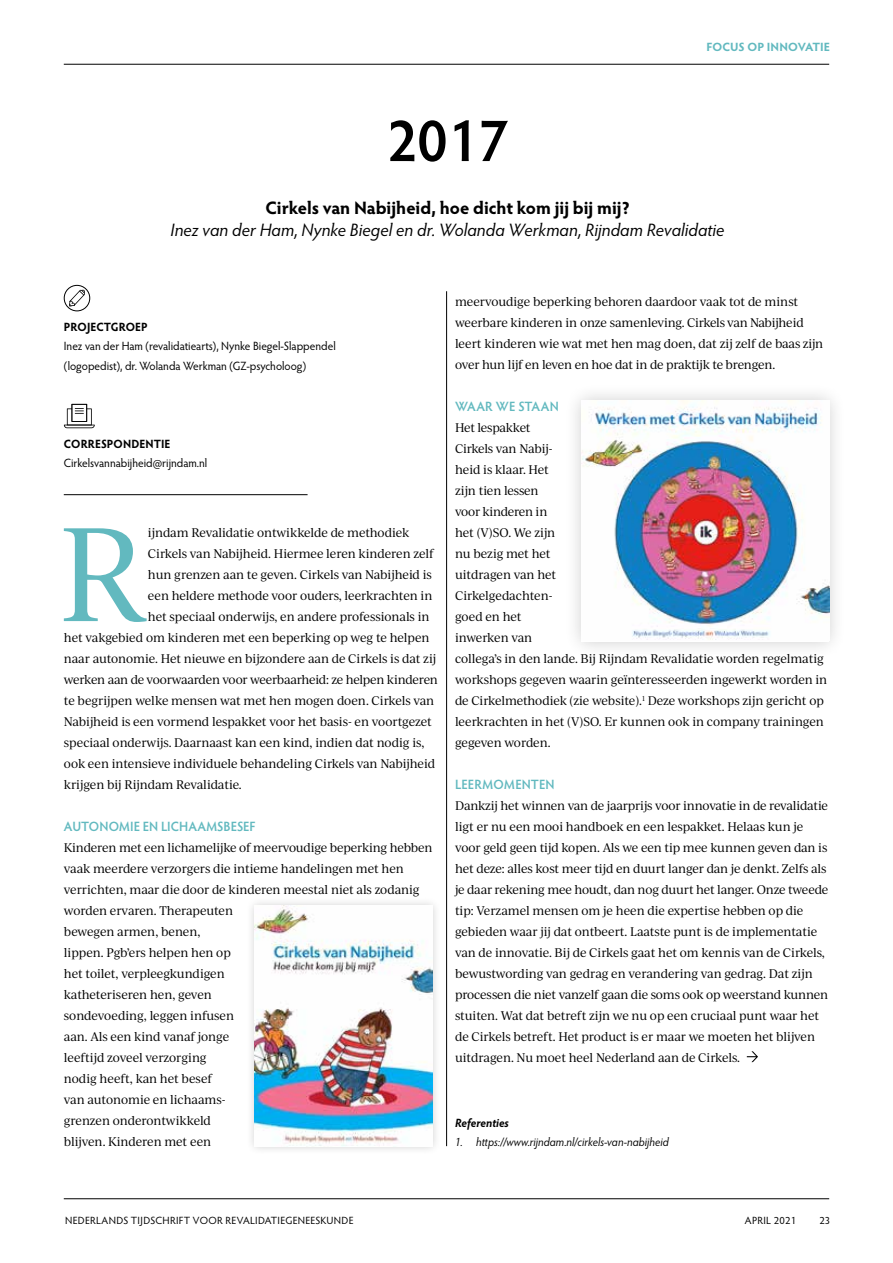
<style>
.page{position:relative;width:893px;height:1263px;background:#fff}
.page>*{position:absolute;margin:0;border:0;box-sizing:border-box;transform-origin:0 0}
.t1{font:127.35px "Ivy Journal";color:#62b9bf;scale:.95 1}
.t2{font:600 60px "Hypatia Sans Pro";color:#000;scale:.95 1}
.t3{font:italic 18px "Hypatia Sans Pro";color:#000}
.t4{font:700 18px "Hypatia Sans Pro";color:#000}
.t5{font:600 13.5px "Hypatia Sans Pro";letter-spacing:.01em;color:#62b9bf;scale:.95 1}
.t6{font:12px/21px "Ivy Journal";letter-spacing:-.01em;color:#000;scale:.95 1}
.t7{font:12px/19.5px "Hypatia Sans Pro";letter-spacing:-.005em;color:#000;scale:.95 1}
.t8{font:12px "Ivy Journal";letter-spacing:-.03em;color:#000;scale:.95 1}
.t9{font:italic 12px "Hypatia Sans Pro";color:#000;scale:.95 1}
.t10{font:700 12px "Hypatia Sans Pro";letter-spacing:.005em;color:#000;scale:.95 1}
.t11{font:700 12px "Hypatia Sans Pro";letter-spacing:.01em;color:#62b9bf}
.t12{font:italic 700 12px "Hypatia Sans Pro";letter-spacing:-.005em;color:#000;scale:.95 1}
.t13{font:10.5px "Hypatia Sans Pro";letter-spacing:.02em;color:#000}
</style>
<div class="page">
<hr style="left:64px;top:64px;width:765px;height:1px;background:#000">
<hr style="left:64px;top:1198px;width:765px;height:1px;background:#000">
<svg style="left:747px;top:1051px;width:11px;height:11px"></svg>
<svg style="left:69px;top:290px;width:16px;height:16px"></svg>
<div style="left:64px;top:285px;width:26px;height:26px;border:1px solid #000;border-radius:50%"></div>
<svg style="left:64px;top:404px;width:31px;height:24px"></svg>
<hr style="left:64px;top:494px;width:244px;height:1px;background:#000">
<hr style="left:446px;top:291px;width:1px;height:855px;background:#000">
<div style="left:246px;top:897px;width:196px;height:258px;background:#000;opacity:.19"></div>
<img style="left:255px;top:906px;width:178px;height:240px">
<div style="left:565px;top:383px;width:281px;height:276px;background:#000;opacity:.19"></div>
<img style="left:582px;top:400px;width:247px;height:241px">
<p class="t11" style="left:706px;top:38px;width:125px">FOCUS OP INNOVATIE</p>
<h2 class="t2" style="left:387px;top:99px;width:130px">2017</h2>
<h3 class="t4" style="left:265px;top:195px;width:366px">Cirkels van Nabijheid, hoe dicht kom jij bij mij?</h3>
<h3 class="t3" style="left:171px;top:218px;width:556px">Inez van der Ham, Nynke Biegel en dr. Wolanda Werkman, Rijndam Revalidatie</h3>
<p class="t10" style="left:64px;top:318px;width:90px">PROJECTGROEP</p>
<p class="t7" style="left:64px;top:336px;width:288px">Inez van der Ham (revalidatiearts), Nynke Biegel-Slappendel (logopedist), dr. Wolanda Werkman (GZ-psycholoog)</p>
<p class="t10" style="left:64px;top:435px;width:114px">CORRESPONDENTIE</p>
<p class="t7" style="left:64px;top:453px;width:152px">Cirkelsvannabijheid@rijndam.nl</p>
<h1 class="t1" style="left:59px;top:484px;width:95px">R</h1>
<p class="t6" style="left:148px;top:522px;width:277px">ijndam Revalidatie ontwikkelde de methodiek</p>
<p class="t6" style="left:148px;top:543px;width:302px">Cirkels van Nabijheid. Hiermee leren kinderen zelf</p>
<p class="t6" style="left:148px;top:564px;width:300px">hun grenzen aan te geven. Cirkels van Nabijheid is</p>
<p class="t6" style="left:148px;top:585px;width:301px">een heldere methode voor ouders, leerkrachten in</p>
<p class="t6" style="left:148px;top:606px;width:298px">het speciaal onderwijs, en andere professionals in</p>
<p class="t6" style="left:64px;top:627px;width:386px">het vakgebied om kinderen met een beperking op weg te helpen</p>
<p class="t6" style="left:64px;top:648px;width:393px">naar autonomie. Het nieuwe en bijzondere aan de Cirkels is dat zij</p>
<p class="t8" style="left:64px;top:671px;width:395px">werken aan de voorwaarden voor weerbaarheid: ze helpen kinderen</p>
<p class="t6" style="left:64px;top:690px;width:391px">te begrijpen welke mensen wat met hen mogen doen. Cirkels van</p>
<p class="t6" style="left:64px;top:711px;width:389px">Nabijheid is een vormend lespakket voor het basis- en voortgezet</p>
<p class="t6" style="left:64px;top:732px;width:381px">speciaal onderwijs. Daarnaast kan een kind, indien dat nodig is,</p>
<p class="t6" style="left:64px;top:753px;width:392px">ook een intensieve individuele behandeling Cirkels van Nabijheid</p>
<p class="t6" style="left:64px;top:774px;width:189px">krijgen bij Rijndam Revalidatie.</p>
<p class="t5" style="left:64px;top:817px;width:203px">AUTONOMIE EN LICHAAMSBESEF</p>
<p class="t6" style="left:64px;top:837px;width:389px">Kinderen met een lichamelijke of meervoudige beperking hebben vaak meerdere verzorgers die intieme handelingen met hen verrichten, maar die door de kinderen meestal niet als zodanig worden ervaren. Therapeuten<br>bewegen armen, benen,<br>lippen. Pgb’ers helpen hen op<br>het toilet, verpleegkundigen<br>katheteriseren hen, geven<br>sondevoeding, leggen infusen<br>aan. Als een kind vanaf jonge<br>leeftijd zoveel verzorging<br>nodig heeft, kan het besef<br>van autonomie en lichaams-<br>grenzen onderontwikkeld<br>blijven. Kinderen met een</p>
<p class="t6" style="left:455px;top:291px;width:389px">meervoudige beperking behoren daardoor vaak tot de minst weerbare kinderen in onze samenleving. Cirkels van Nabijheid leert kinderen wie wat met hen mag doen, dat zij zelf de baas zijn over hun lijf en leven en hoe dat in de praktijk te brengen.</p>
<p class="t5" style="left:455px;top:397px;width:111px">WAAR WE STAAN</p>
<p class="t6" style="left:455px;top:417px;width:393px">Het lespakket<br>Cirkels van Nabij-<br>heid is klaar. Het<br>zijn tien lessen<br>voor kinderen in<br>het (V)SO. We zijn<br>nu bezig met het<br>uitdragen van het<br>Cirkelgedachten-<br>goed en het<br>inwerken van<br>collega’s in den lande. Bij Rijndam Revalidatie worden regelmatig workshops gegeven waarin geïnteresseerden ingewerkt worden in de Cirkelmethodiek (zie website).<sup>1</sup> Deze workshops zijn gericht op leerkrachten in het (V)SO. Er kunnen ook in company trainingen gegeven worden.</p>
<p class="t5" style="left:455px;top:775px;width:106px">LEERMOMENTEN</p>
<p class="t6" style="left:455px;top:795px;width:394px">Dankzij het winnen van de jaarprijs voor innovatie in de revalidatie ligt er nu een mooi handboek en een lespakket. Helaas kun je voor geld geen tijd kopen. Als we een tip mee kunnen geven dan is het deze: alles kost meer tijd en duurt langer dan je denkt. Zelfs als je daar rekening mee houdt, dan nog duurt het langer. Onze tweede tip: Verzamel mensen om je heen die expertise hebben op die gebieden waar jij dat ontbeert. Laatste punt is de implementatie van de innovatie. Bij de Cirkels gaat het om kennis van de Cirkels, bewustwording van gedrag en verandering van gedrag. Dat zijn processen die niet vanzelf gaan die soms ook op weerstand kunnen stuiten. Wat dat betreft zijn we nu op een cruciaal punt waar het de Cirkels betreft. Het product is er maar we moeten het blijven uitdragen. Nu moet heel Nederland aan de Cirkels.</p>
<p class="t12" style="left:455px;top:1114px;width:58px">Referenties</p>
<p class="t9" style="left:455px;top:1134px;width:226px">1. https://www.rijndam.nl/cirkels-van-nabijheid</p>
<p class="t13" style="left:65px;top:1213px;width:290px">NEDERLANDS TIJDSCHRIFT VOOR REVALIDATIEGENEESKUNDE</p>
<p class="t13" style="left:745px;top:1213px;width:53px">APRIL 2021</p>
<p class="t13" style="left:819px;top:1213px;width:12px">23</p>
</div>
